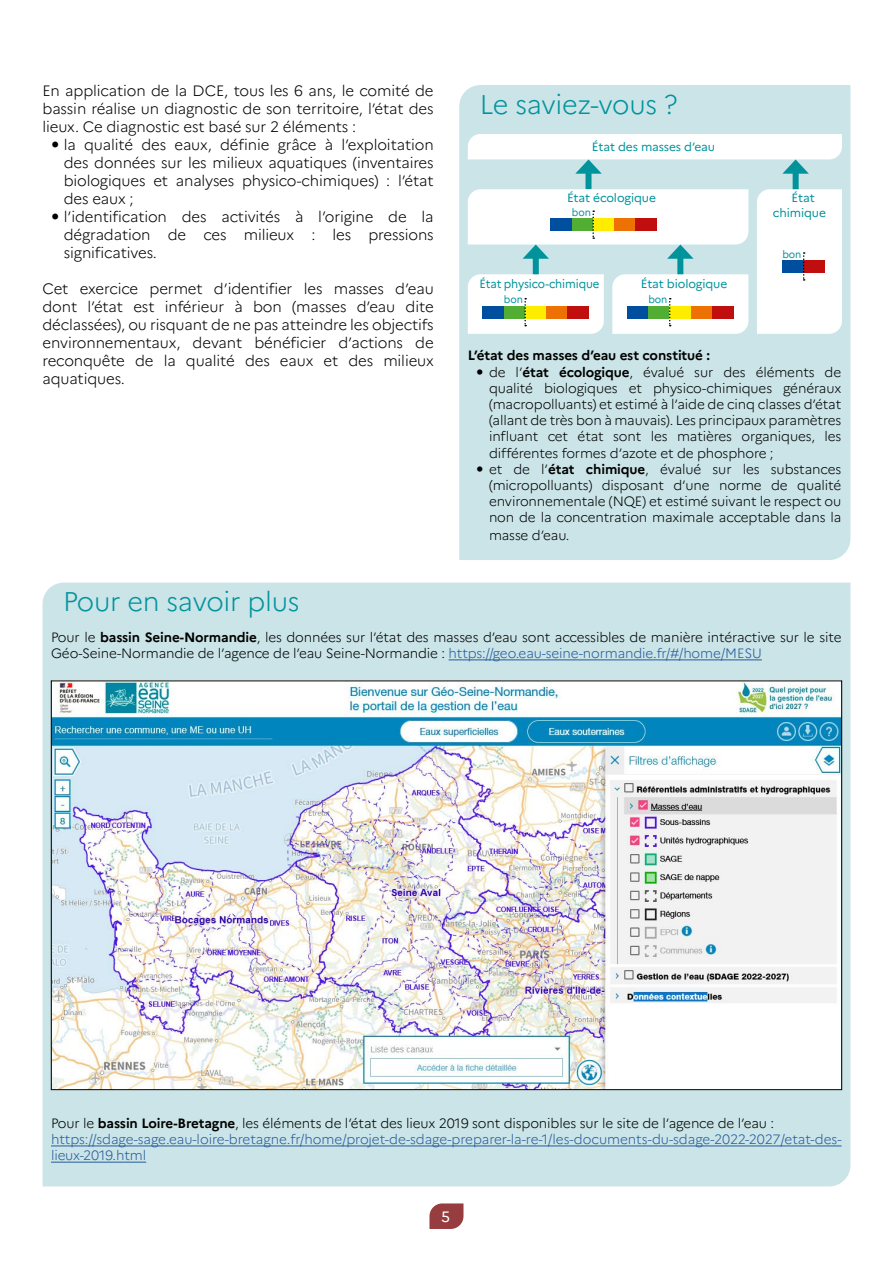
<style>
.page{position:relative;width:893px;height:1263px;background:#fff}
.page>*{position:absolute;margin:0;border:0;box-sizing:border-box;transform-origin:0 0}
.t1{font:300 27px "Marianne";letter-spacing:-.01em;color:#00939c}
.t2{font:300 15px/18px "Marianne";letter-spacing:-.01em;color:#000;text-align:justify}
.t3{font:15px "Marianne";color:#fff}
.t4{font:300 13.5px/16.2px "Marianne";letter-spacing:-.01em;color:#000}
.t5{font:300 13.5px/16.2px "Marianne";letter-spacing:-.01em;color:#275b9b}
.t6{font:12px/14.4px "Marianne";letter-spacing:-.01em;color:#00939c}
.t7{font:12px "Marianne";letter-spacing:-.01em;color:#00939c;scale:.95 1}
.t8{font:10.5px "Marianne";letter-spacing:-.01em;color:#00939c;scale:.95 1}
.s1{font-weight:700}
.s2{color:#275b9b}
.s3{color:#000}
.s4{font-weight:700;color:#000}
</style>
<div class="page">
<svg style="left:429px;top:1203px;width:34px;height:26px"></svg>
<div style="left:459px;top:85px;width:391px;height:475px;background:#cae4e7"></div>
<div style="left:585px;top:168px;width:6px;height:21px;background:#00939c"></div>
<div style="left:793px;top:168px;width:6px;height:21px;background:#00939c"></div>
<svg style="left:468px;top:134px;width:374px;height:40px"></svg>
<div style="left:533px;top:253px;width:6px;height:21px;background:#00939c"></div>
<div style="left:677px;top:253px;width:6px;height:21px;background:#00939c"></div>
<svg style="left:468px;top:274px;width:136px;height:60px"></svg>
<svg style="left:612px;top:274px;width:136px;height:60px"></svg>
<svg style="left:757px;top:189px;width:85px;height:145px"></svg>
<svg style="left:468px;top:189px;width:280px;height:70px"></svg>
<div style="left:43px;top:583px;width:807px;height:603px;background:#cae4e7"></div>
<hr style="left:449px;top:659px;width:313px;height:1px;background:#275b9b">
<hr style="left:51px;top:1145px;width:791px;height:1px;background:#275b9b">
<hr style="left:51px;top:1162px;width:95px;height:1px;background:#275b9b">
<img style="left:53px;top:683px;width:787px;height:405px">
<svg style="left:477px;top:369px;width:6px;height:5px"></svg>
<svg style="left:477px;top:466px;width:6px;height:6px"></svg>
<p class="t2" style="left:43px;top:81px;width:393px">En application de la DCE, tous les 6 ans, le comité de bassin réalise un diagnostic de son territoire, l’état des lieux. Ce diagnostic est basé sur 2 éléments :</p>
<p class="t2" style="left:64px;top:135px;width:371px;text-align:left">la qualité des eaux, définie grâce à l’exploitation des données sur les milieux aquatiques (inventaires biologiques et analyses physico-chimiques) : l’état des eaux ;<br>l’identification des activités à l’origine de la dégradation de ces milieux : les pressions significatives.</p>
<p class="t2" style="left:43px;top:279px;width:393px">Cet exercice permet d’identifier les masses d’eau dont l’état est inférieur à bon (masses d’eau dite déclassées), ou risquant de ne pas atteindre les objectifs environnementaux, devant bénéficier d’actions de reconquête de la qualité des eaux et des milieux aquatiques.</p>
<h1 class="t1" style="left:480px;top:83px;width:199px">Le saviez-vous ?</h1>
<p class="t6" style="left:592px;top:139px;width:125px">État des masses d’eau</p>
<p class="t6" style="left:567px;top:190px;width:90px">État écologique</p>
<p class="t8" style="left:572px;top:204px;width:21px">bon</p>
<p class="t7" style="left:479px;top:274px;width:128px">État physico-chimique</p>
<p class="t6" style="left:641px;top:275px;width:88px">État biologique</p>
<p class="t8" style="left:504px;top:292px;width:21px">bon</p>
<p class="t8" style="left:648px;top:292px;width:21px">bon</p>
<p class="t6" style="left:773px;top:190px;width:55px;text-indent:19px">État chimique</p>
<p class="t8" style="left:782px;top:246px;width:21px">bon</p>
<p class="t4" style="left:489px;top:346px;width:354px;text-indent:-21px"><span class="s1">L’état des masses d’eau est constitué :<br></span>de l’<span class="s1">état écologique</span>, évalué sur des éléments de qualité biologiques et physico-chimiques généraux (macropolluants) et estimé à l’aide de cinq classes d’état (allant de très bon à mauvais). Les principaux paramètres influant cet état sont les matières organiques, les différentes formes d’azote et de phosphore ;<br>et de l’<span class="s1">état chimique</span>, évalué sur les substances (micropolluants) disposant d’une norme de qualité environnementale (NQE) et estimé suivant le respect ou non de la concentration maximale acceptable dans la</p>
<p class="t4" style="left:489px;top:526px;width:82px">masse d’eau.</p>
<h1 class="t1" style="left:63px;top:581px;width:238px">Pour en savoir plus</h1>
<p class="t4" style="left:51px;top:628px;width:792px">Pour le <span class="s1">bassin Seine-Normandie</span>, les données sur l’état des masses d’eau sont accessibles de manière intéractive sur le site<br>Géo-Seine-Normandie de l’agence de l’eau Seine-Normandie : <span class="s2">https://geo.eau-seine-normandie.fr/#/home/MESU</span></p>
<p class="t5" style="left:51px;top:1114px;width:792px"><span class="s3">Pour le</span> <span class="s4">bassin Loire-Bretagne</span><span class="s3">, les éléments de l’état des lieux 2019 sont disponibles sur le site de l’agence de l’eau : </span>https://sdage-sage.eau-loire-bretagne.fr/home/projet-de-sdage-preparer-la-re-1/les-documents-du-sdage-2022-2027/etat-des&shy;lieux-2019.html</p>
<p class="t3" style="left:441px;top:1205px;width:10px">5</p>
</div>
